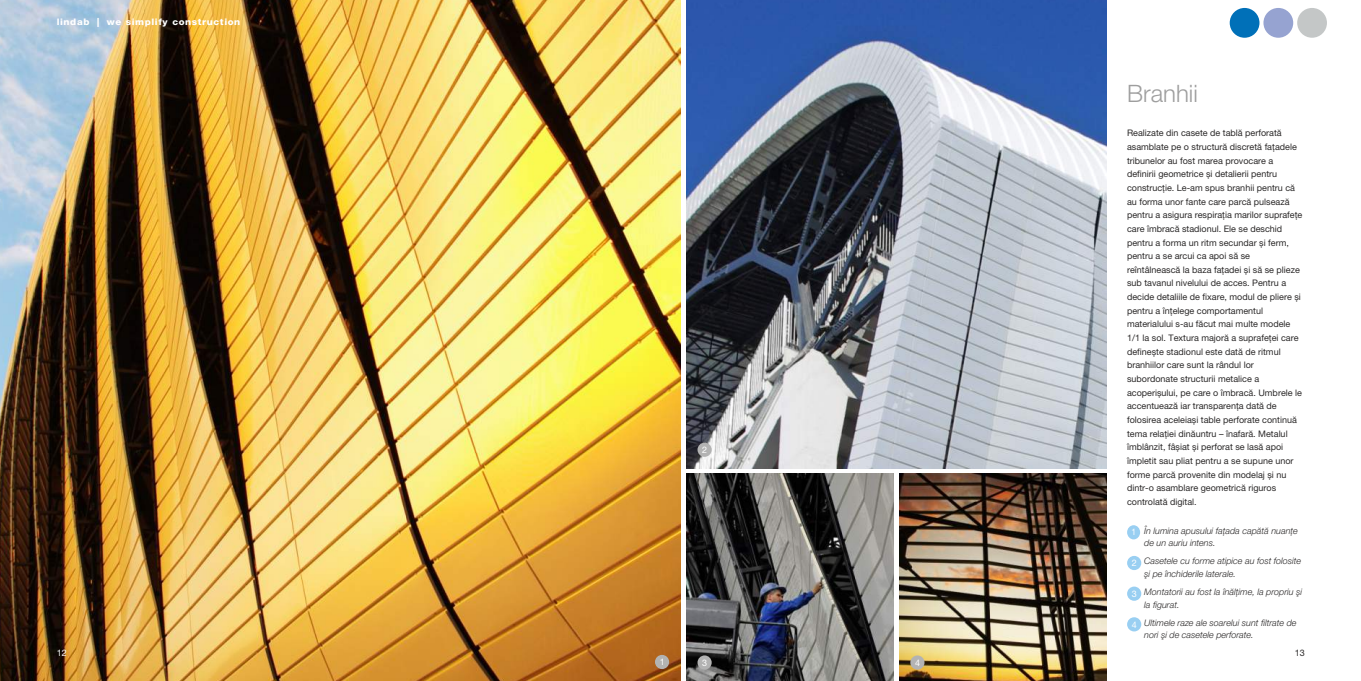
<style>
.page{position:relative;width:1361px;height:681px;background:#fff}
.page>*{position:absolute;margin:0;border:0;box-sizing:border-box;transform-origin:0 0}
.t1{font:300 24px "Helvetica Neue LT Pro";color:#9e9e9e}
.t2{font:9px/13.6px "Helvetica Neue LT Pro";color:#2b2929}
.t3{font:italic 300 9px/12.6px "Helvetica Neue LT Pro";color:#2b2929}
.t4{font:800 9px "Helvetica Neue LT Pro";letter-spacing:.065em;color:#fff;scale:1.07 1}
.t5{font:9px "Helvetica Neue LT Pro";color:#fff}
.s1{font-weight:400;font-style:normal;color:#fff}
</style>
<div class="page">
<div style="left:1127px;top:617px;width:14px;height:14px;background:#99cff2;border-radius:50%"></div>
<div style="left:1127px;top:586px;width:14px;height:14px;background:#99cff2;border-radius:50%"></div>
<div style="left:1127px;top:555px;width:14px;height:15px;background:#99cff2;border-radius:50%"></div>
<div style="left:1127px;top:525px;width:13px;height:14px;background:#99cff2;border-radius:50%"></div>
<img style="left:686px;top:0;width:420px;height:468px">
<img style="left:0;top:0;width:680px;height:680px">
<div style="left:1297px;top:8px;width:30px;height:30px;background:#c4c7c7;border-radius:50%"></div>
<div style="left:1263px;top:8px;width:30px;height:30px;background:#96a3d1;border-radius:50%"></div>
<div style="left:1229px;top:8px;width:30px;height:30px;background:#0070b8;border-radius:50%"></div>
<img style="left:686px;top:473px;width:207px;height:207px">
<img style="left:899px;top:473px;width:207px;height:207px">
<div style="left:655px;top:654px;width:14px;height:14px;background:#b3b3b3;border-radius:50%"></div>
<div style="left:697px;top:442px;width:14px;height:14px;background:#b3b3b3;border-radius:50%"></div>
<div style="left:697px;top:655px;width:14px;height:14px;background:#b3b3b3;border-radius:50%"></div>
<div style="left:910px;top:655px;width:14px;height:14px;background:#b3b3b3;border-radius:50%"></div>
<p class="t4" style="left:57px;top:19px;width:173px">lindab | we simplify construction</p>
<p class="t5" style="left:702px;top:446px;width:7px">2</p>
<h1 class="t1" style="left:1127px;top:85px;width:72px">Branhii</h1>
<p class="t2" style="left:1127px;top:127px;width:177px">Realizate din casete de tablă perforată asamblate pe o structură discretă fațadele tribunelor au fost marea provocare a definirii geometrice și detalierii pentru construcție. Le-am spus branhii pentru că au forma unor fante care parcă pulsează pentru a asigura respirația marilor suprafețe care îmbracă stadionul. Ele se deschid pentru a forma un ritm secundar și ferm, pentru a se arcui ca apoi să se reîntâlnească la baza fațadei și să se plieze sub tavanul nivelului de acces. Pentru a decide detaliile de fixare, modul de pliere și pentru a înțelege comportamentul materialului s-au făcut mai multe modele 1/1 la sol. Textura majoră a suprafeței care definește stadionul este dată de ritmul branhiilor care sunt la rândul lor subordonate structurii metalice a acoperișului, pe care o îmbracă. Umbrele le accentuează iar transparența dată de folosirea aceleiași table perforate continuă tema relației dinăuntru – înafară. Metalul îmblânzit, fâșiat și perforat se lasă apoi împletit sau pliat pentru a se supune unor forme parcă provenite din modelaj și nu dintr-o asamblare geometrică riguros controlată digital.</p>
<p class="t3" style="left:1144px;top:525px;width:155px;text-indent:-13px"><span class="s1">1</span> În lumina apusului faţada capătă nuanţe de un auriu intens.</p>
<p class="t3" style="left:1144px;top:556px;width:158px;text-indent:-12px"><span class="s1">2</span> Casetele cu forme atipice au fost folosite şi pe închiderile laterale.</p>
<p class="t3" style="left:1144px;top:586px;width:160px;text-indent:-12px"><span class="s1">3</span> Montatorii au fost la înălțime, la propriu şi la figurat.</p>
<p class="t3" style="left:1144px;top:617px;width:154px;text-indent:-12px"><span class="s1">4</span> Ultimele raze ale soarelui sunt filtrate de nori şi de casetele perforate.</p>
<p class="t5" style="left:57px;top:649px;width:12px">12</p>
<p class="t2" style="left:1294px;top:646px;width:12px">13</p>
<p class="t5" style="left:660px;top:658px;width:7px">1</p>
<p class="t5" style="left:702px;top:659px;width:7px">3</p>
<p class="t5" style="left:915px;top:659px;width:7px">4</p>
</div>
